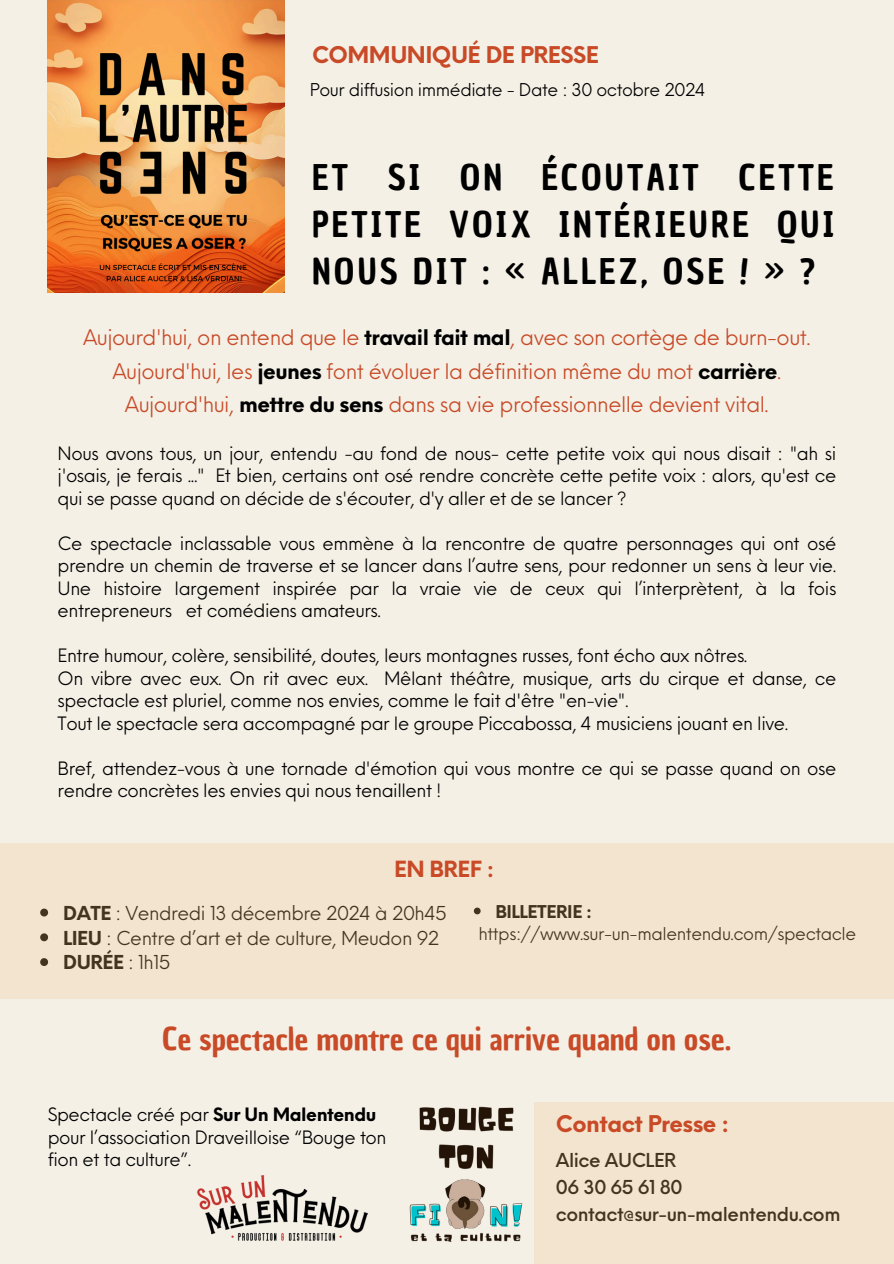
<style>
.page{position:relative;width:894px;height:1264px;background:#fff}
.page>*{position:absolute;margin:0;border:0;box-sizing:border-box;transform-origin:0 0}
.t1{font:34.5px/47.2px "Chau Philomene One";letter-spacing:.09em;color:#000;text-align:justify}
.t2{font:30.75px "Chau Philomene One";letter-spacing:-.005em;color:#c84a27}
.t3{font:700 22.5px "Neue Einstellung";letter-spacing:-.025em;color:#c84a27}
.t4{font:700 21.75px "Neue Einstellung";letter-spacing:-.025em;color:#c84a27}
.t5{font:21px/33.8px "Neue Einstellung";letter-spacing:-.025em;color:#c84a27;text-align:center}
.t6{font:18.75px "Neue Einstellung";letter-spacing:-.025em;color:#44341f}
.t7{font:500 18.75px/27px "Neue Einstellung";letter-spacing:-.025em;color:#44341f}
.t8{font:700 18.75px "Neue Einstellung";letter-spacing:-.025em;color:#44341f}
.t9{font:18px/22.5px "Neue Einstellung";letter-spacing:-.025em;color:#000}
.t10{font:17.25px "Neue Einstellung";letter-spacing:-.025em;color:#44341f}
.t11{font:17.25px "Neue Einstellung";letter-spacing:-.025em;color:#000}
.t12{font:700 17.25px "Neue Einstellung";letter-spacing:-.025em;color:#44341f}
.s1{font-weight:700;color:#000}
.s2{font-weight:700}
.s3{font-weight:400}
</style>
<div class="page">
<div style="left:0;top:0;width:893px;height:1263px;background:#f4f0e6"></div>
<img style="left:48px;top:0;width:236px;height:292px">
<div style="left:534px;top:1102px;width:359px;height:161px;background:#f3e4cf"></div>
<img style="left:197px;top:1175px;width:171px;height:66px">
<img style="left:409px;top:1106px;width:114px;height:136px">
<div style="left:0;top:843px;width:893px;height:155px;background:#f3e4cf"></div>
<svg style="left:40px;top:908px;width:8px;height:8px"></svg>
<svg style="left:40px;top:933px;width:8px;height:8px"></svg>
<svg style="left:40px;top:958px;width:8px;height:8px"></svg>
<svg style="left:473px;top:907px;width:7px;height:7px"></svg>
<p class="t3" style="left:312px;top:35px;width:288px">COMMUNIQUÉ DE PRESSE</p>
<h2 class="t11" style="left:310px;top:74px;width:397px">Pour diffusion immédiate - Date : 30 octobre 2024</h2>
<h1 class="t1" style="left:312px;top:154px;width:523px">ET SI ON ÉCOUTAIT CETTE PETITE VOIX INTÉRIEURE QUI NOUS DIT : « ALLEZ, OSE ! » ?</h1>
<p class="t5" style="left:83px;top:318px;width:728px">Aujourd'hui, on entend que le <span class="s1">travail fait mal</span>, avec son cortège de burn-out.<br>Aujourd'hui, les <span class="s1">jeunes</span> font évoluer la définition même du mot <span class="s1">carrière</span>.<br>Aujourd'hui, <span class="s1">mettre du sens</span> dans sa vie professionnelle devient vital.</p>
<p class="t9" style="left:58px;top:440px;width:780px;text-align:justify">Nous avons tous, un jour, entendu -au fond de nous- cette petite voix qui nous disait : "ah si j'osais, je ferais ..." Et bien, certains ont osé rendre concrète cette petite voix : alors, qu'est ce qui se passe quand on décide de s'écouter, d'y aller et de se lancer ?</p>
<p class="t9" style="left:58px;top:530px;width:780px;text-align:justify">Ce spectacle inclassable vous emmène à la rencontre de quatre personnages qui ont osé prendre un chemin de traverse et se lancer dans l’autre sens, pour redonner un sens à leur vie.<br>Une histoire largement inspirée par la vraie vie de ceux qui l’interprètent, à la fois entrepreneurs et comédiens amateurs.</p>
<p class="t9" style="left:58px;top:642px;width:780px">Entre humour, colère, sensibilité, doutes, leurs montagnes russes, font écho aux nôtres.<br>On vibre avec eux. On rit avec eux. Mêlant théâtre, musique, arts du cirque et danse, ce spectacle est pluriel, comme nos envies, comme le fait d'être "en-vie".<br>Tout le spectacle sera accompagné par le groupe Piccabossa, 4 musiciens jouant en live.</p>
<p class="t9" style="left:58px;top:755px;width:780px">Bref, attendez-vous à une tornade d'émotion qui vous montre ce qui se passe quand on ose rendre concrètes les envies qui nous tenaillent !</p>
<h6 class="t4" style="left:394px;top:849px;width:102px">EN BREF :</h6>
<h5 class="t6" style="left:63px;top:896px;width:385px"><span class="s2">DATE</span> : Vendredi 13 décembre 2024 à 20h45</h5>
<h3 class="t6" style="left:63px;top:921px;width:377px"><span class="s2">LIEU</span> : Centre d’art et de culture, Meudon 92</h3>
<p class="t8" style="left:63px;top:945px;width:109px">DURÉE <span class="s3">: 1h15</span></p>
<p class="t12" style="left:495px;top:895px;width:98px">BILLETERIE :</p>
<h4 class="t10" style="left:478px;top:918px;width:379px">https://www.sur-un-malentendu.com/spectacle</h4>
<p class="t2" style="left:162px;top:1018px;width:570px">Ce spectacle montre ce qui arrive quand on ose.</p>
<p class="t9" style="left:48px;top:1101px;width:340px">Spectacle créé par <span class="s2">Sur Un Malentendu </span>pour l’association Draveilloise “Bouge ton fion et ta culture”.</p>
<p class="t3" style="left:556px;top:1103px;width:174px">Contact Presse :</p>
<p class="t7" style="left:556px;top:1144px;width:286px">Alice AUCLER<br>06 30 65 61 80 contact@sur-un-malentendu.com</p>
</div>
